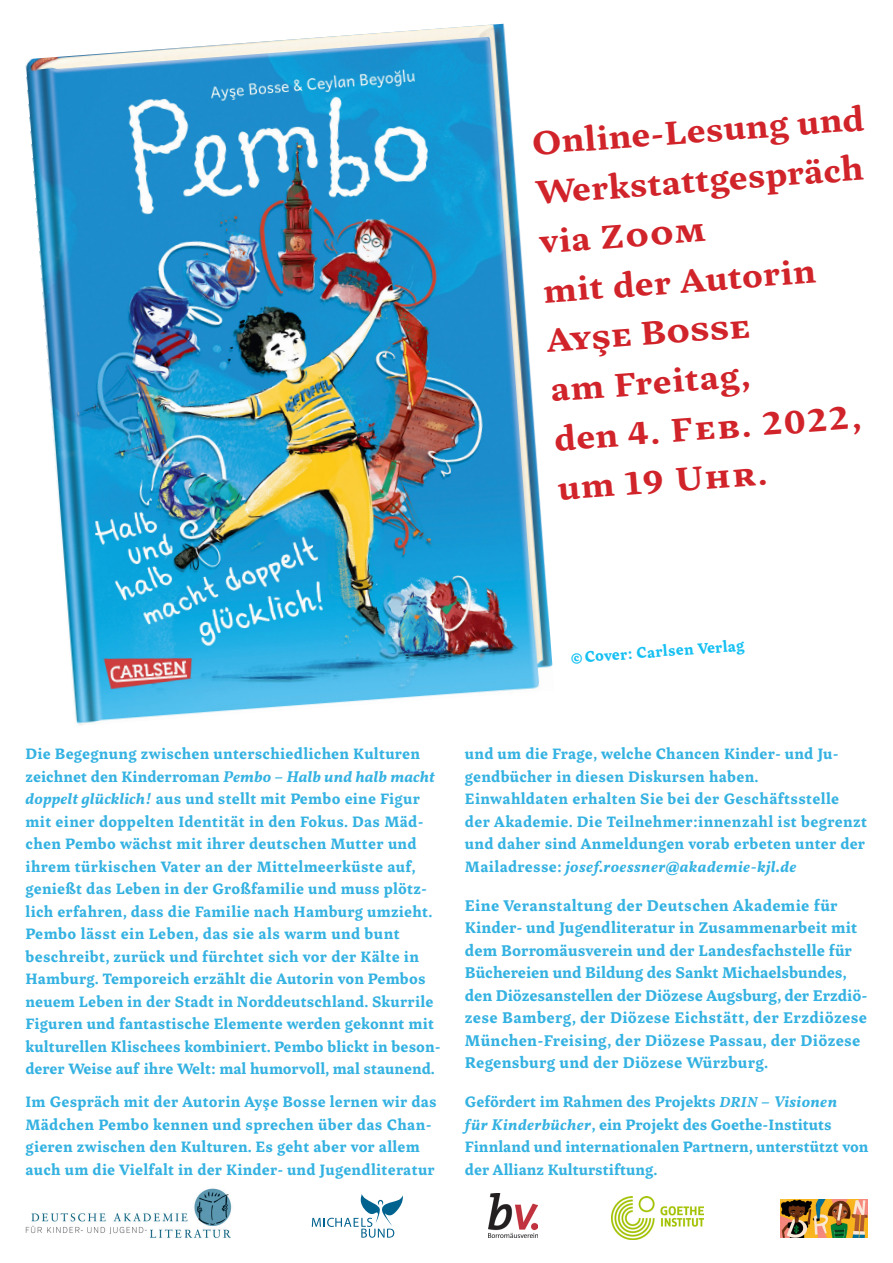
<style>
.page{position:relative;width:893px;height:1263px;background:#fff}
.page>*{position:absolute;margin:0;border:0;box-sizing:border-box;transform-origin:0 0}
.t1{font:700 34.5px/49.7px "Inka A Text";color:#d1232a;scale:1.11 1}
.t2{font:700 16.2px/22.5px "Inka A Small";letter-spacing:.005em;color:#34b2e2}
.t3{font:700 15.75px/22.5px "Inka A Small";letter-spacing:.01em;color:#34b2e2}
.t4{font:700 15.75px "Inka A Small";color:#15c0f2}
.s1{font-family:"Vollkorn";font-style:italic}
.s2{font-family:"Vollkorn";font-style:italic;font-size:14.7px}
</style>
<div class="page">
<img style="left:25px;top:24px;width:528px;height:702px">
<img style="left:488px;top:1194px;width:49px;height:44px">
<img style="left:25px;top:1188px;width:207px;height:51px">
<svg style="left:312px;top:1194px;width:91px;height:44px"></svg>
<img style="left:611px;top:1196px;width:92px;height:43px">
<img style="left:781px;top:1200px;width:86px;height:37px">
<p class="t1" style="left:531px;top:118px;width:301px;text-align:justify;rotate:-4deg">O nline-Lesung und Werkstattgespräch via ZOOM</p>
<p class="t1" style="left:542px;top:266px;width:248px;rotate:-4deg">mit der Autorin<br>Ayşe Bosse</p>
<p class="t1" style="left:549px;top:365px;width:279px;rotate:-4deg">am Freitag,<br>den 4. Feb. 2022,</p>
<p class="t1" style="left:556px;top:464px;width:190px;rotate:-4deg">um 19 Uhr.</p>
<p class="t4" style="left:570px;top:648px;width:176px;rotate:-4deg">©Cover: Carlsen Verlag</p>
<p class="t3" style="left:26px;top:743px;width:417px">Die Begegnung zwischen unterschiedlichen Kulturen zeichnet den Kinderroman <span class="s1">Pembo – Halb und halb macht doppelt glücklich!</span> aus und stellt mit Pembo eine Figur mit einer doppelten Identität in den Fokus. Das Mäd&shy;chen Pembo wächst mit ihrer deutschen Mutter und ihrem türkischen Vater an der Mittelmeerküste auf, genießt das Leben in der Großfamilie und muss plötz&shy;lich erfahren, dass die Familie nach Hamburg umzieht.<br>Pembo lässt ein Leben, das sie als warm und bunt beschreibt, zurück und fürchtet sich vor der Kälte in Hamburg. Temporeich erzählt die Autorin von Pembos neuem Leben in der Stadt in Norddeutschland. Skurrile Figuren und fantastische Elemente werden gekonnt mit kulturellen Klischees kombiniert. Pembo blickt in beson&shy;derer Weise auf ihre Welt: mal humorvoll, mal staunend.</p>
<p class="t3" style="left:26px;top:1091px;width:413px">Im Gespräch mit der Autorin Ayşe Bosse lernen wir das Mädchen Pembo kennen und sprechen über das Chan&shy;gieren zwischen den Kulturen. Es geht aber vor allem auch um die Vielfalt in der Kinder- und Jugendliteratur</p>
<p class="t3" style="left:465px;top:743px;width:375px">und um die Frage, welche Chancen Kinder- und Ju&shy;gendbücher in diesen Diskursen haben.</p>
<p class="t3" style="left:465px;top:788px;width:404px">Einwahldaten erhalten Sie bei der Geschäftsstelle der Akademie. Die Teilnehmer:innenzahl ist begrenzt und daher sind Anmeldungen vorab erbeten unter der Mailadresse: <span class="s1">josef.roessner@akademie-kjl.de</span></p>
<p class="t2" style="left:465px;top:894px;width:374px">Eine Veranstaltung der Deutschen Akademie für</p>
<p class="t2" style="left:465px;top:917px;width:394px">Kinder- und Jugendliteratur in Zusammenarbeit mit dem Borromäusverein und der Landesfachstelle für<br>Büchereien und Bildung des Sankt Michaelsbundes,</p>
<p class="t2" style="left:465px;top:984px;width:404px">den Diözesanstellen der Diözese Augsburg, der Erzdiö-</p>
<p class="t2" style="left:465px;top:1007px;width:403px">zese Bamberg, der Diözese Eichstätt, der Erzdiözese<br>München-Freising, der Diözese Passau, der Diözese<br>Regensburg und der Diözese Würzburg.</p>
<p class="t3" style="left:465px;top:1091px;width:405px">Gefördert im Rahmen des Projekts <span class="s2">drin</span> <span class="s1">– Visionen<br>für Kinderbücher</span>, ein Projekt des Goethe-Instituts Finnland und internationalen Partnern, unterstützt von der Allianz Kulturstiftung.</p>
</div>
